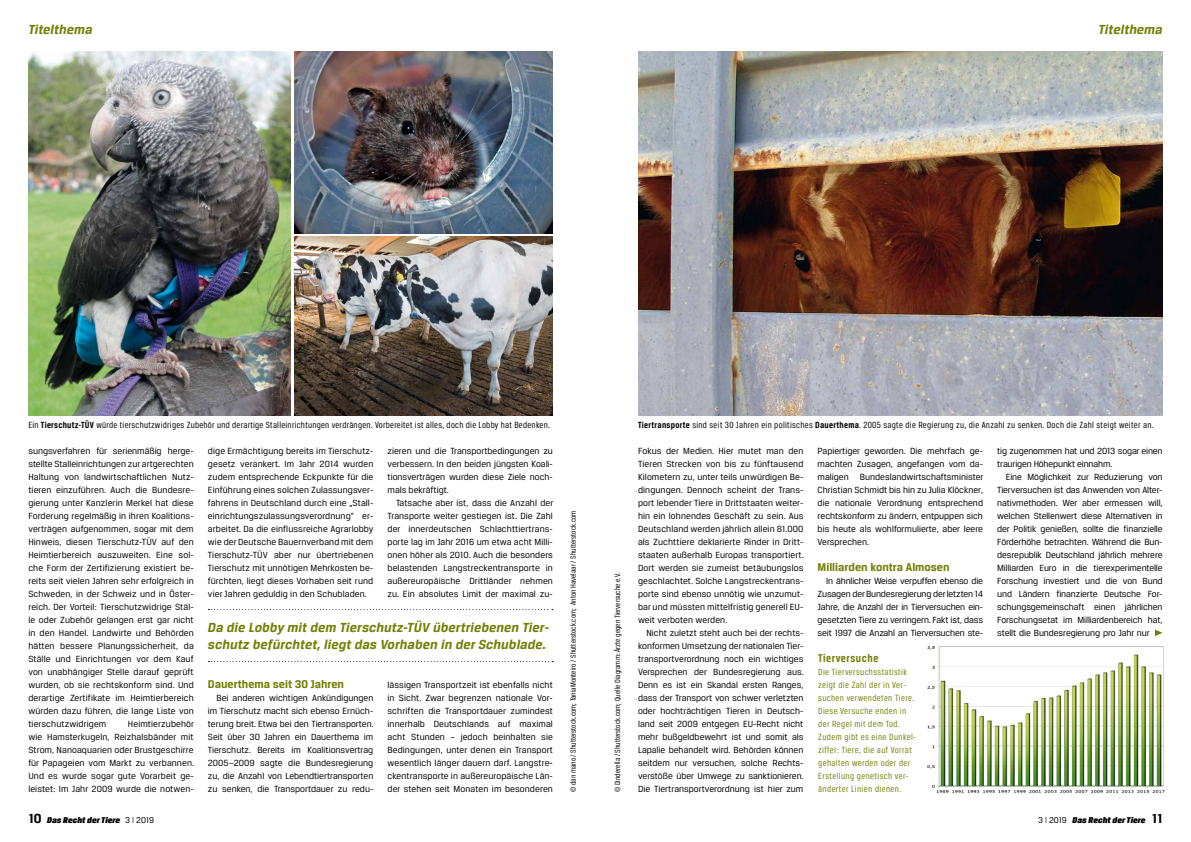
<style>
.page{position:relative;width:1191px;height:842px;background:#fff}
.page>*{position:absolute;margin:0;border:0;box-sizing:border-box;transform-origin:0 0}
.t1{font:italic 700 14px/17px "Breuer Text";letter-spacing:.01em;color:#728006}
.t2{font:700 12px "Breuer Text";color:#728006}
.t3{font:700 12px "Breuer Condensed";letter-spacing:.04em;color:#728006;scale:1.05 1}
.t4{font:9.5px/13px "Breuer Text";color:#000;text-align:justify}
.t5{font:9.5px "Breuer Condensed";letter-spacing:.025em;color:#000;scale:1.05 1}
.t6{font:9.5px/13px "Breuer Condensed";letter-spacing:.04em;color:#728006;scale:1.05 1}
.t7{font:italic 9px "Breuer Headline";letter-spacing:.01em;color:#000}
.t8{font:8px "Breuer Condensed";color:#000;scale:1.05 1}
.s1{font-weight:700}
.s2{font-family:"Breuer Text";font-weight:700;font-style:normal;font-size:14px}
.s3{font-family:"Breuer Text";font-style:normal}
.s4{font-family:"Breuer Text";font-style:normal;font-size:7.3px}
.s5{font-family:"Breuer Condensed"}
</style>
<div class="page">
<img style="left:28px;top:51px;width:263px;height:364px">
<img style="left:294px;top:51px;width:259px;height:182px">
<img style="left:294px;top:237px;width:259px;height:178px">
<svg style="left:208px;top:609px;width:345px;height:1px"></svg>
<svg style="left:208px;top:661px;width:345px;height:1px"></svg>
<img style="left:927px;top:645px;width:238px;height:149px">
<svg style="left:1155px;top:630px;width:7px;height:6px"></svg>
<img style="left:638px;top:51px;width:524px;height:364px">
<h1 class="t1" style="left:28px;top:21px;width:66px">Titelthema</h1>
<h1 class="t1" style="left:1098px;top:21px;width:66px">Titelthema</h1>
<p class="t5" style="left:28px;top:420px;width:498px">Ein <span class="s1">Tierschutz-TÜV</span> würde tierschutzwidriges Zubehör und derartige Stalleinrichtungen verdrängen. Vorbereitet ist alles, doch die Lobby hat Bedenken.</p>
<p class="t4" style="left:28px;top:444px;width:167px">sungsverfahren für serienmäßig herge&shy;stellte Stalleinrichtungen zur artgerechten Haltung von landwirtschaftlichen Nutz&shy;tieren einzuführen. Auch die Bundesre&shy;gierung unter Kanzlerin Merkel hat diese Forderung regelmäßig in ihren Koalitions&shy;verträgen aufgenommen, sogar mit dem Hinweis, diesen Tierschutz-TÜV auf den Heimtierbereich auszuweiten. Eine sol&shy;che Form der Zertifizierung existiert be&shy;reits seit vielen Jahren sehr erfolgreich in Schweden, in der Schweiz und in Öster&shy;reich. Der Vorteil: Tierschutzwidrige Stäl&shy;le oder Zubehör gelangen erst gar nicht in den Handel. Landwirte und Behörden hätten bessere Planungssicherheit, da Ställe und Einrichtungen vor dem Kauf von unabhängiger Stelle darauf geprüft wurden, ob sie rechtskonform sind. Und derartige Zertifikate im Heimtierbereich würden dazu führen, die lange Liste von tierschutzwidrigem</p>
<p class="t4" style="left:28px;top:717px;width:167px;text-indent:100px">Heimtierzubehör wie Hamsterkugeln, Reizhalsbänder mit Strom, Nanoaquarien oder Brustgeschirre für Papageien vom Markt zu verbannen.<br>Und es wurde sogar gute Vorarbeit ge&shy;leistet: Im Jahr 2009 wurde die notwen-</p>
<p class="t7" style="left:28px;top:815px;width:127px"><span class="s2">10</span> Das Recht der Tiere <span class="s3">3</span> <span class="s4">|</span> <span class="s3">2019</span></p>
<p class="t4" style="left:208px;top:444px;width:167px">dige Ermächtigung bereits im Tierschutz&shy;gesetz verankert. Im Jahr 2014 wurden zudem entsprechende Eckpunkte für die Einführung eines solchen Zulassungsver&shy;fahrens in Deutschland durch eine „Stall&shy;einrichtungszulassungsverordnung“ er&shy;arbeitet. Da die einflussreiche Agrarlobby wie der Deutsche Bauernverband mit dem Tierschutz-TÜV aber nur übertriebenen Tierschutz mit unnötigen Mehrkosten be&shy;fürchten, liegt dieses Vorhaben seit rund vier Jahren geduldig in den Schubladen.</p>
<p class="t4" style="left:387px;top:444px;width:167px">zieren und die Transportbedingungen zu verbessern. In den beiden jüngsten Koali&shy;tionsverträgen wurden diese Ziele noch&shy;mals bekräftigt.</p>
<p class="t4" style="left:387px;top:496px;width:167px;text-indent:9px">Tatsache aber ist, dass die Anzahl der Transporte weiter gestiegen ist. Die Zahl der innerdeutschen Schlachttiertrans&shy;porte lag im Jahr 2016 um etwa acht Milli&shy;onen höher als 2010. Auch die besonders belastenden Langstreckentransporte in außereuropäische Drittländer nehmen zu. Ein absolutes Limit der maximal zu-</p>
<h1 class="t1" style="left:208px;top:618px;width:343px">Da die Lobby mit dem Tierschutz-TÜV übertriebenen Tier&shy;schutz befürchtet, liegt das Vorhaben in der Schublade.</h1>
<p class="t2" style="left:208px;top:677px;width:138px">Dauerthema seit 30 Jahren</p>
<p class="t4" style="left:208px;top:691px;width:167px;text-indent:9px">Bei anderen wichtigen Ankündigungen im Tierschutz macht sich ebenso Ernüch&shy;terung breit. Etwa bei den Tiertransporten.<br>Seit über 30 Jahren ein Dauerthema im Tierschutz. Bereits im Koalitionsvertrag 2005<span class="s5">—</span>2009 sagte die Bundesregierung zu, die Anzahl von Lebendtiertransporten zu senken, die Transportdauer zu redu-</p>
<p class="t4" style="left:387px;top:678px;width:167px">lässigen Transportzeit ist ebenfalls nicht in Sicht. Zwar begrenzen nationale Vor&shy;schriften die Transportdauer zumindest innerhalb Deutschlands auf maximal acht Stunden – jedoch beinhalten sie Bedingungen, unter denen ein Transport wesentlich länger dauern darf. Langstre&shy;ckentransporte in außereuropäische Län&shy;der stehen seit Monaten im besonderen</p>
<p class="t8" style="left:569px;top:792px;width:269px;rotate:-90deg">© dan mano / Shutterstock.com; TaniaMonteiro / Shutterstock.com; Anton Havelaar / Shutterstock.com</p>
<p class="t8" style="left:613px;top:792px;width:211px;rotate:-90deg">© Dinderella / Shutterstock.com; Quelle Diagramm: Ärzte gegen Tierversuche e.V.</p>
<p class="t5" style="left:638px;top:420px;width:492px"><span class="s1">Tiertransporte</span> sind seit 30 Jahren ein politisches <span class="s1">Dauerthema</span>. 2005 sagte die Regierung zu, die Anzahl zu senken. Doch die Zahl steigt weiter an.</p>
<p class="t4" style="left:638px;top:444px;width:167px">Fokus der Medien. Hier mutet man den Tieren Strecken von bis zu fünftausend Kilometern zu, unter teils unwürdigen Be&shy;dingungen. Dennoch scheint der Trans&shy;port lebender Tiere in Drittstaaten weiter&shy;hin ein lohnendes Geschäft zu sein. Aus Deutschland werden jährlich allein 81.000 als Zuchttiere deklarierte Rinder in Dritt&shy;staaten außerhalb Europas transportiert.<br>Dort werden sie zumeist betäubungslos geschlachtet. Solche Langstreckentrans&shy;porte sind ebenso unnötig wie unzumut&shy;bar und müssten mittelfristig generell EU&shy;weit verboten werden.</p>
<p class="t4" style="left:638px;top:626px;width:167px;text-indent:9px">Nicht zuletzt steht auch bei der rechts&shy;konformen Umsetzung der nationalen Tier&shy;transportverordnung noch ein wichtiges Versprechen der Bundesregierung aus.<br>Denn es ist ein Skandal ersten Ranges, dass der Transport von schwer verletzten oder hochträchtigen Tieren in Deutsch&shy;land seit 2009 entgegen EU-Recht nicht mehr bußgeldbewehrt ist und somit als Lapalie behandelt wird. Behörden können seitdem nur versuchen, solche Rechts&shy;verstöße über Umwege zu sanktionieren.<br>Die Tiertransportverordnung ist hier zum</p>
<p class="t4" style="left:817px;top:444px;width:167px">Papiertiger geworden. Die mehrfach ge&shy;machten Zusagen, angefangen vom da&shy;maligen Bundeslandwirtschaftsminister Christian Schmidt bis hin zu Julia Klöckner, die nationale Verordnung entsprechend rechtskonform zu ändern, entpuppen sich bis heute als wohlformulierte, aber leere Versprechen.</p>
<p class="t2" style="left:817px;top:560px;width:133px">Milliarden kontra Almosen</p>
<p class="t4" style="left:817px;top:574px;width:167px;text-indent:9px">In ähnlicher Weise verpuffen ebenso die Zusagen der Bundesregierung der letzten 14<br>Jahre, die Anzahl der in Tierversuchen ein&shy;gesetzten Tiere zu verringern. Fakt ist, dass seit 1997 die Anzahl an Tierversuchen ste-</p>
<p class="t3" style="left:818px;top:651px;width:59px">Tierversuche</p>
<p class="t6" style="left:818px;top:665px;width:95px">Die Tierversuchsstatistik zeigt die Zahl der in Ver&shy;suchen verwendeten Tiere.<br>Diese Versuche enden in der Regel mit dem Tod.<br>Zudem gibt es eine Dunkel&shy;ziffer: Tiere, die auf Vorrat gehalten werden oder der<br>Erstellung genetisch ver&shy;änderter Linien dienen.</p>
<p class="t4" style="left:997px;top:444px;width:167px">tig zugenommen hat und 2013 sogar einen traurigen Höhepunkt einnahm.</p>
<p class="t4" style="left:997px;top:470px;width:167px;text-indent:9px">Eine Möglichkeit zur Reduzierung von Tierversuchen ist das Anwenden von Alter&shy;nativmethoden. Wer aber ermessen will, welchen Stellenwert diese Alternativen in der Politik genießen, sollte die finanzielle Förderhöhe betrachten. Während die Bun&shy;desrepublik Deutschland jährlich mehrere Milliarden Euro in die tierexperimentelle Forschung investiert und die von Bund und Ländern finanzierte Deutsche For&shy;schungsgemeinschaft einen jährlichen Forschungsetat im Milliardenbereich hat, stellt die Bundesregierung pro Jahr nur</p>
<p class="t7" style="left:1038px;top:815px;width:126px"><span class="s3">3</span> <span class="s4">|</span> <span class="s3">2019</span> Das Recht der Tiere <span class="s2">11</span></p>
</div>
